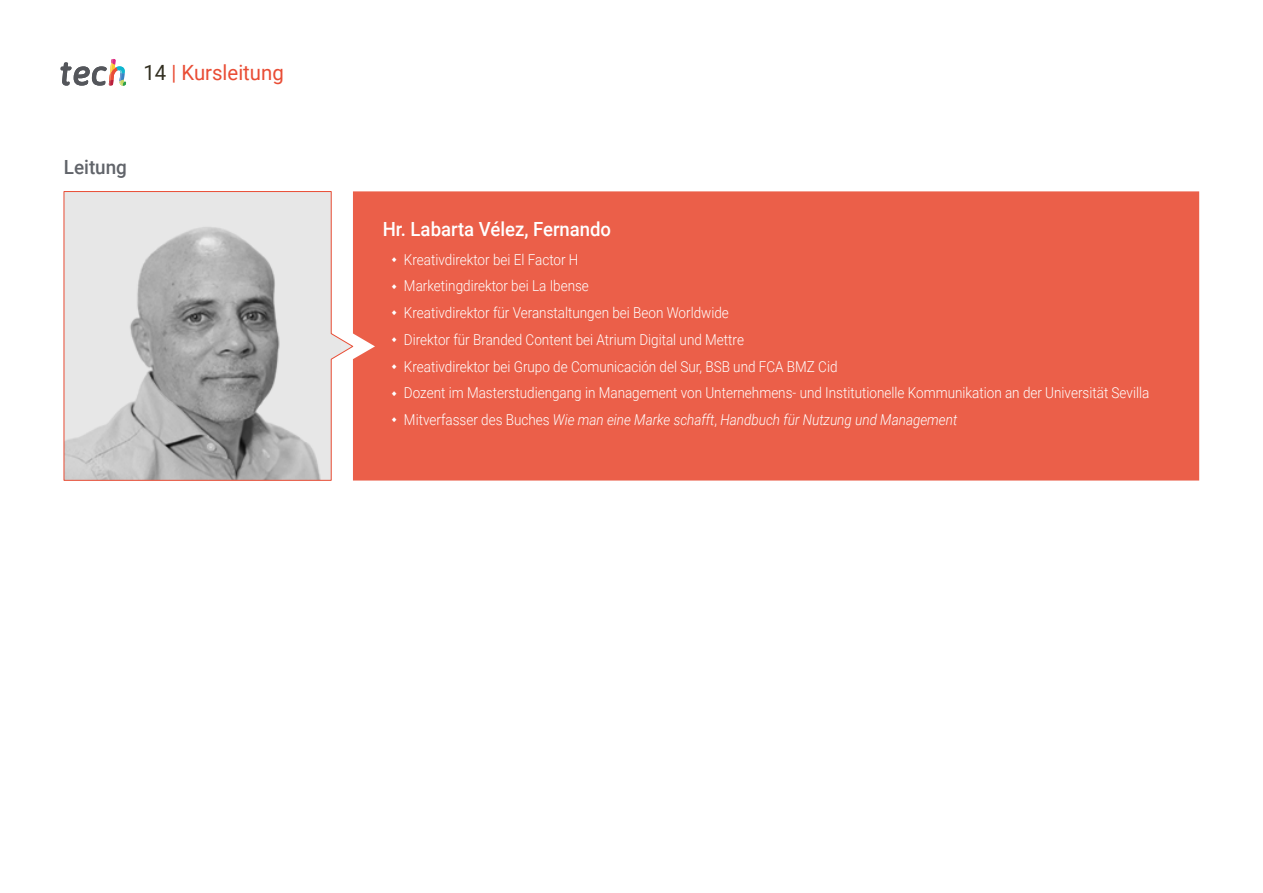
<style>
.page{position:relative;width:1263px;height:893px;background:#fff}
.page>*{position:absolute;margin:0;border:0;box-sizing:border-box;transform-origin:0 0}
.t1{font:21px "Roboto";color:#e94d35}
.t2{font:500 19.5px "Roboto";color:#fff;scale:.95 1}
.t3{font:500 19.5px "Roboto";color:#61646a}
.t4{font:300 15px/26.7px "Roboto";color:#fff;scale:.9 1}
.s1{color:#312e20}
.s2{font-style:italic}
</style>
<div class="page">
<div style="left:353px;top:191px;width:846px;height:290px;background:#eb5f49"></div>
<svg style="left:64px;top:191px;width:289px;height:290px;background:#cac8c7"></svg>
<svg style="left:61px;top:59px;width:65px;height:27px"></svg>
<svg style="left:392px;top:257px;width:5px;height:5px"></svg>
<svg style="left:392px;top:284px;width:5px;height:5px"></svg>
<svg style="left:392px;top:310px;width:5px;height:5px"></svg>
<svg style="left:392px;top:337px;width:5px;height:5px"></svg>
<svg style="left:392px;top:364px;width:5px;height:5px"></svg>
<svg style="left:392px;top:391px;width:5px;height:5px"></svg>
<svg style="left:392px;top:417px;width:5px;height:5px"></svg>
<h1 class="t1" style="left:144px;top:57px;width:142px"><span class="s1">14</span> | Kursleitung</h1>
<h2 class="t3" style="left:64px;top:154px;width:65px">Leitung</h2>
<h2 class="t2" style="left:383px;top:215px;width:242px">Hr. Labarta Vélez, Fernando</h2>
<p class="t4" style="left:404px;top:245px;width:830px">Kreativdirektor bei El Factor H<br>Marketingdirektor bei La Ibense<br>Kreativdirektor für Veranstaltungen bei Beon Worldwide<br>Direktor für Branded Content bei Atrium Digital und Mettre<br>Kreativdirektor bei Grupo de Comunicación del Sur, BSB und FCA BMZ Cid<br>Dozent im Masterstudiengang in Management von Unternehmens- und Institutionelle Kommunikation an der Universität Sevilla Mitverfasser des Buches <span class="s2">Wie man eine Marke schafft</span>, <span class="s2">Handbuch für Nutzung und Management</span></p>
</div>
